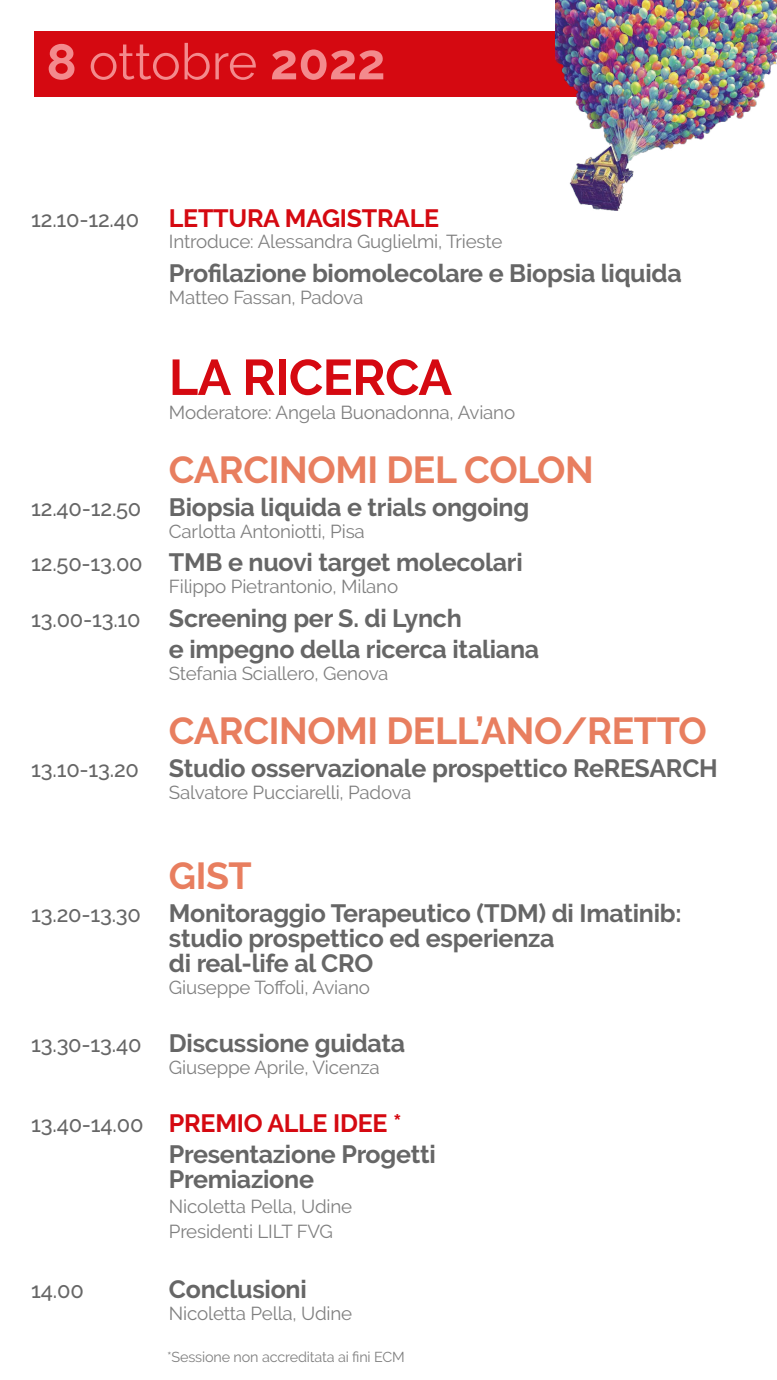
<style>
.page{position:relative;width:777px;height:1380px;background:#fff}
.page>*{position:absolute;margin:0;border:0;box-sizing:border-box;transform-origin:0 0}
.t1{font:50px "Raleway";letter-spacing:-.005em;color:#f38a8d}
.t2{font:700 50px "Raleway";letter-spacing:-.01em;color:#d50911}
.t3{font:700 37.5px "Raleway";letter-spacing:-.01em;color:#e87e5f}
.t4{font:700 25px/31.2px "Raleway";letter-spacing:-.01em;color:#666}
.t5{font:700 25px "Raleway";letter-spacing:-.01em;color:#d50911}
.t6{font:500 21.88px "Raleway";color:#666}
.t7{font:18.75px/25px "Raleway";letter-spacing:-.01em;color:#808080}
.t8{font:14.38px "Raleway";letter-spacing:-.01em;color:#808080}
.s1{font-weight:700}
.s2{font-weight:500;font-size:21.88px;color:#666}
.s3{font-weight:500;font-size:21.88px}
.s4{color:#d50911}
</style>
<div class="page">
<div style="left:34px;top:31px;width:678px;height:65px;background:#d50911"></div>
<img style="left:555px;top:0;width:221px;height:211px">
<h1 class="t1" style="left:46px;top:33px;width:340px"><span class="s1">8</span> ottobre <span class="s1">2022</span></h1>
<p class="t5" style="left:31px;top:204px;width:409px"><span class="s2">12.10-12.40</span> LETTURA MAGISTRALE</p>
<p class="t7" style="left:169px;top:229px;width:335px">Introduce: Alessandra Guglielmi, Trieste</p>
<p class="t4" style="left:169px;top:257px;width:514px">Profilazione biomolecolare e Biopsia liquida</p>
<p class="t7" style="left:169px;top:284px;width:196px">Matteo Fassan, Padova</p>
<h1 class="t2" style="left:169px;top:349px;width:284px">LA RICERCA</h1>
<p class="t7" style="left:169px;top:400px;width:347px">Moderatore: Angela Buonadonna, Aviano</p>
<h2 class="t3" style="left:169px;top:449px;width:426px">CARCINOMI DEL COLON</h2>
<p class="t4" style="left:31px;top:492px;width:499px"><span class="s3">12.40-12.50</span> Biopsia liquida e trials ongoing</p>
<p class="t7" style="left:169px;top:519px;width:197px">Carlotta Antoniotti, Pisa</p>
<p class="t4" style="left:31px;top:547px;width:492px"><span class="s3">12.50-13.00</span> TMB e nuovi target molecolari</p>
<p class="t7" style="left:169px;top:574px;width:231px">Filippo Pietrantonio, Milano</p>
<p class="t4" style="left:169px;top:602px;width:372px;text-indent:-138px"><span class="s3">13.00-13.10</span> Screening per S. di Lynch<br>e impegno della ricerca italiana</p>
<p class="t7" style="left:169px;top:661px;width:221px">Stefania Sciallero, Genova</p>
<h2 class="t3" style="left:169px;top:710px;width:539px">CARCINOMI DELL’ANO/RETTO</h2>
<p class="t4" style="left:31px;top:753px;width:687px"><span class="s3">13.10-13.20</span> Studio osservazionale prospettico ReRESARCH</p>
<p class="t7" style="left:169px;top:780px;width:244px">Salvatore Pucciarelli, Padova</p>
<h2 class="t3" style="left:169px;top:854px;width:84px">GIST</h2>
<p class="t4" style="left:169px;top:901px;width:514px;line-height:25px;text-indent:-137px"><span class="s3">13.20-13.30</span> Monitoraggio Terapeutico (TDM) di Imatinib: studio prospettico ed esperienza<br>di real-life al CRO</p>
<p class="t7" style="left:169px;top:975px;width:202px">Giuseppe Toffoli, Aviano</p>
<p class="t4" style="left:31px;top:1028px;width:375px"><span class="s3">13.30-13.40</span> Discussione guidata</p>
<p class="t7" style="left:169px;top:1055px;width:212px">Giuseppe Aprile, Vicenza</p>
<p class="t4" style="left:169px;top:1108px;width:268px;text-indent:-138px"><span class="s3">13.40-14.00</span> <span class="s4">PREMIO ALLE IDEE *<br></span>Presentazione Progetti</p>
<p class="t4" style="left:169px;top:1164px;width:146px">Premiazione</p>
<p class="t7" style="left:169px;top:1194px;width:185px">Nicoletta Pella, Udine<br>Presidenti LILT FVG</p>
<p class="t6" style="left:31px;top:1277px;width:54px">14.00</p>
<p class="t4" style="left:169px;top:1273px;width:139px">Conclusioni</p>
<p class="t7" style="left:169px;top:1300px;width:185px">Nicoletta Pella, Udine</p>
<p class="t8" style="left:167px;top:1349px;width:239px">*Sessione non accreditata ai fini ECM</p>
</div>
